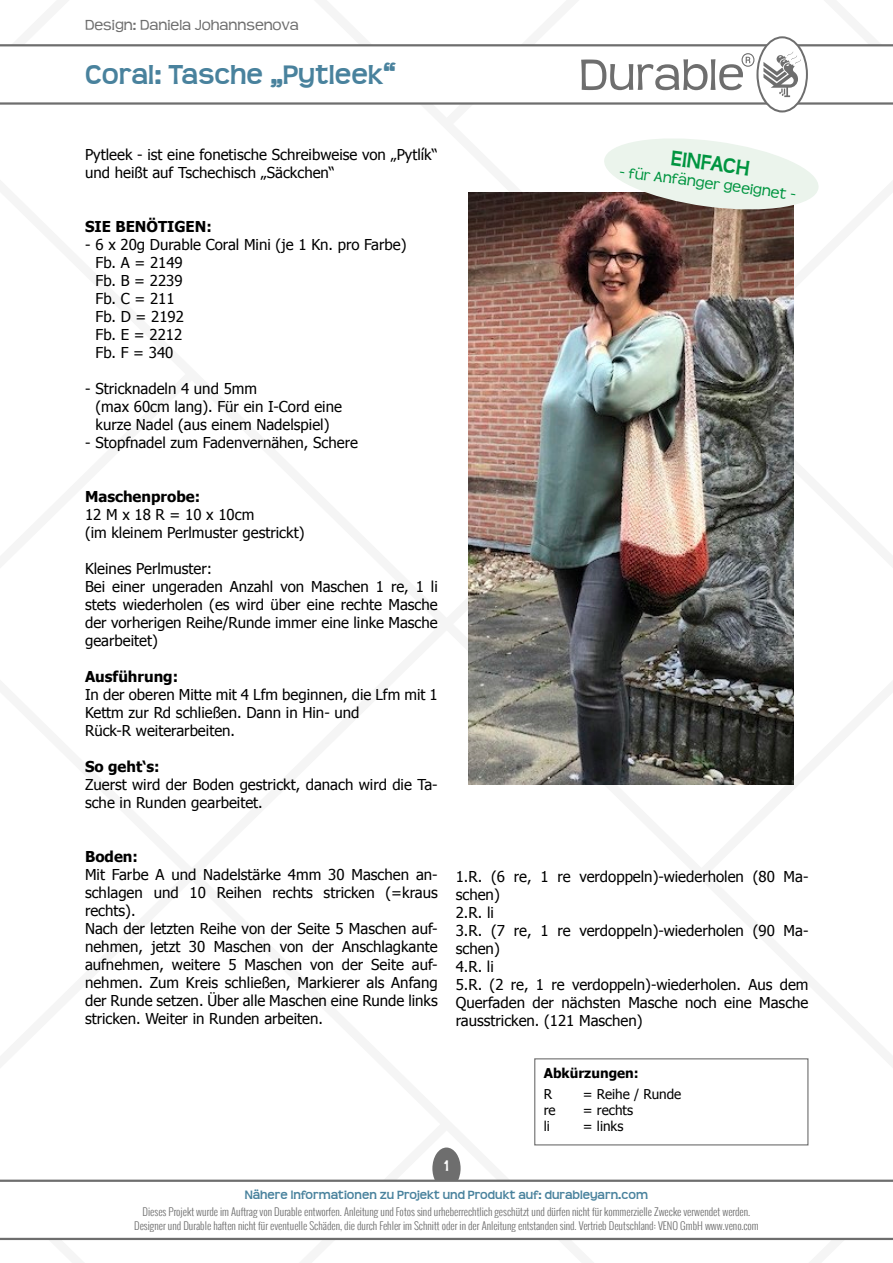
<style>
.page{position:relative;width:893px;height:1263px;background:#fff}
.page>*{position:absolute;margin:0;border:0;box-sizing:border-box;transform-origin:0 0}
.t1{font:700 27px "Teen";color:#49829d}
.MASTER_-_Headline{font:700 21px "Teen";color:#009540}
.Text-Standard__Tahom{font:15px/18px "Tahoma";color:#000}
.Text-Standard__Tahom-2{font:700 15px "Tahoma";color:#000}
.t2{font:15px "Teen";color:#6e6e6e}
.MASTER_-_Headline-2{font:15px "Teen";color:#009540}
.t3{font:700 15px "Teen";color:#fff}
.t4{font:13.5px "Tahoma";color:#000}
.t5{font:700 13.5px "Tahoma";color:#000}
.t6{font:700 12px "Teen";color:#49829d}
.t7{font:300 10.5px/13.5px "Oswald";color:#6e6e6e;text-align:center}
</style>
<div class="page">
<svg style="left:432px;top:1147px;width:29px;height:32px"></svg>
<hr style="left:0;top:102px;width:893px;height:3px;background:#6e6e6e">
<hr style="left:0;top:44px;width:893px;height:2px;background:#6e6e6e">
<hr style="left:0;top:1238px;width:893px;height:2px;background:#6e6e6e">
<hr style="left:0;top:1179px;width:893px;height:3px;background:#6e6e6e">
<svg style="left:581px;top:36px;width:227px;height:77px"></svg>
<img style="left:468px;top:192px;width:326px;height:592px">
<div style="left:534px;top:1058px;width:274px;height:87px;border:1px solid #6e6e6e"></div>
<svg style="left:602px;top:138px;width:217px;height:76px"></svg>
<p class="t2" style="left:85px;top:16px;width:215px">Design: Daniela Johannsenova</p>
<h1 class="t1" style="left:85px;top:59px;width:312px">Coral: Tasche „Pytleek“</h1>
<p class="Text-Standard__Tahom" style="left:85px;top:145px;width:354px">Pytleek - ist eine fonetische Schreibweise von „Pytlík“ und heißt auf Tschechisch „Säckchen“</p>
<p class="Text-Standard__Tahom-2" style="left:85px;top:216px;width:128px">SIE BENÖTIGEN:</p>
<p class="Text-Standard__Tahom" style="left:85px;top:235px;width:323px">- 6 x 20g Durable Coral Mini (je 1 Kn. pro Farbe)</p>
<p class="Text-Standard__Tahom" style="left:96px;top:253px;width:89px">Fb. A = 2149</p>
<p class="Text-Standard__Tahom" style="left:96px;top:271px;width:89px">Fb. B = 2239</p>
<p class="Text-Standard__Tahom" style="left:96px;top:289px;width:81px">Fb. C = 211</p>
<p class="Text-Standard__Tahom" style="left:96px;top:307px;width:90px">Fb. D = 2192</p>
<p class="Text-Standard__Tahom" style="left:96px;top:325px;width:88px">Fb. E = 2212</p>
<p class="Text-Standard__Tahom" style="left:96px;top:343px;width:79px">Fb. F = 340</p>
<p class="Text-Standard__Tahom" style="left:85px;top:379px;width:174px">- Stricknadeln 4 und 5mm</p>
<p class="Text-Standard__Tahom" style="left:96px;top:397px;width:248px">(max 60cm lang). Für ein I-Cord eine</p>
<p class="Text-Standard__Tahom" style="left:96px;top:415px;width:235px">kurze Nadel (aus einem Nadelspiel)</p>
<p class="Text-Standard__Tahom" style="left:85px;top:433px;width:274px">- Stopfnadel zum Fadenvernähen, Schere</p>
<p class="Text-Standard__Tahom-2" style="left:85px;top:486px;width:117px">Maschenprobe:</p>
<p class="Text-Standard__Tahom" style="left:85px;top:505px;width:171px">12 M x 18 R = 10 x 10cm</p>
<p class="Text-Standard__Tahom" style="left:85px;top:523px;width:221px">(im kleinem Perlmuster gestrickt)</p>
<p class="Text-Standard__Tahom" style="left:85px;top:559px;width:129px">Kleines Perlmuster:</p>
<p class="Text-Standard__Tahom" style="left:85px;top:577px;width:354px;text-align:justify">Bei einer ungeraden Anzahl von Maschen 1 re, 1 li stets wiederholen (es wird über eine rechte Masche der vorherigen Reihe/Runde immer eine linke Masche gearbeitet)</p>
<p class="Text-Standard__Tahom-2" style="left:85px;top:666px;width:95px">Ausführung:</p>
<p class="Text-Standard__Tahom" style="left:85px;top:685px;width:354px">In der oberen Mitte mit 4 Lfm beginnen, die Lfm mit 1<br>Kettm zur Rd schließen. Dann in Hin- und</p>
<p class="Text-Standard__Tahom" style="left:85px;top:721px;width:152px">Rück-R weiterarbeiten.</p>
<p class="Text-Standard__Tahom-2" style="left:85px;top:756px;width:76px">So geht‘s:</p>
<p class="Text-Standard__Tahom" style="left:85px;top:775px;width:354px">Zuerst wird der Boden gestrickt, danach wird die Ta&shy;sche in Runden gearbeitet.</p>
<p class="Text-Standard__Tahom-2" style="left:85px;top:846px;width:54px">Boden:</p>
<p class="Text-Standard__Tahom" style="left:85px;top:865px;width:354px;text-align:justify">Mit Farbe A und Nadelstärke 4mm 30 Maschen an&shy;schlagen und 10 Reihen rechts stricken (=kraus rechts).</p>
<p class="Text-Standard__Tahom" style="left:85px;top:919px;width:354px;text-align:justify">Nach der letzten Reihe von der Seite 5 Maschen auf&shy;nehmen, jetzt 30 Maschen von der Anschlagkante aufnehmen, weitere 5 Maschen von der Seite auf&shy;nehmen. Zum Kreis schließen, Markierer als Anfang der Runde setzen. Über alle Maschen eine Runde links stricken. Weiter in Runden arbeiten.</p>
<p class="MASTER_-_Headline" style="left:673px;top:146px;width:81px;rotate:8deg">EINFACH</p>
<p class="MASTER_-_Headline-2" style="left:621px;top:162px;width:179px;rotate:8deg">- für Anfänger geeignet -</p>
<p class="Text-Standard__Tahom" style="left:456px;top:867px;width:354px">1.R. (6 re, 1 re verdoppeln)-wiederholen (80 Ma&shy;schen)</p>
<p class="Text-Standard__Tahom" style="left:456px;top:903px;width:40px">2.R. li</p>
<p class="Text-Standard__Tahom" style="left:456px;top:921px;width:354px">3.R. (7 re, 1 re verdoppeln)-wiederholen (90 Ma&shy;schen)</p>
<p class="Text-Standard__Tahom" style="left:456px;top:957px;width:39px">4.R. li</p>
<p class="Text-Standard__Tahom" style="left:456px;top:975px;width:354px;text-align:justify">5.R. (2 re, 1 re verdoppeln)-wiederholen. Aus dem Querfaden der nächsten Masche noch eine Masche rausstricken. (121 Maschen)</p>
<p class="t5" style="left:544px;top:1064px;width:96px">Abkürzungen:</p>
<p class="t4" style="left:544px;top:1085px;width:10px">R</p>
<p class="t4" style="left:583px;top:1085px;width:100px">= Reihe / Runde</p>
<p class="t4" style="left:544px;top:1101px;width:13px">re</p>
<p class="t4" style="left:583px;top:1101px;width:52px">= rechts</p>
<p class="t4" style="left:544px;top:1117px;width:8px">li</p>
<p class="t4" style="left:583px;top:1117px;width:42px">= links</p>
<p class="t3" style="left:444px;top:1157px;width:6px">1</p>
<p class="t6" style="left:245px;top:1187px;width:405px">Nähere Informationen zu Projekt und Produkt auf: durableyarn.com</p>
<p class="t7" style="left:134px;top:1205px;width:626px">Dieses Projekt wurde im Auftrag von Durable entworfen. Anleitung und Fotos sind urheberrechtlich geschützt und dürfen nicht für kommerzielle Zwecke verwendet werden.<br>Designer und Durable haften nicht für eventuelle Schäden, die durch Fehler im Schnitt oder in der Anleitung entstanden sind. Vertrieb Deutschland: VENO GmbH www.veno.com</p>
</div>
